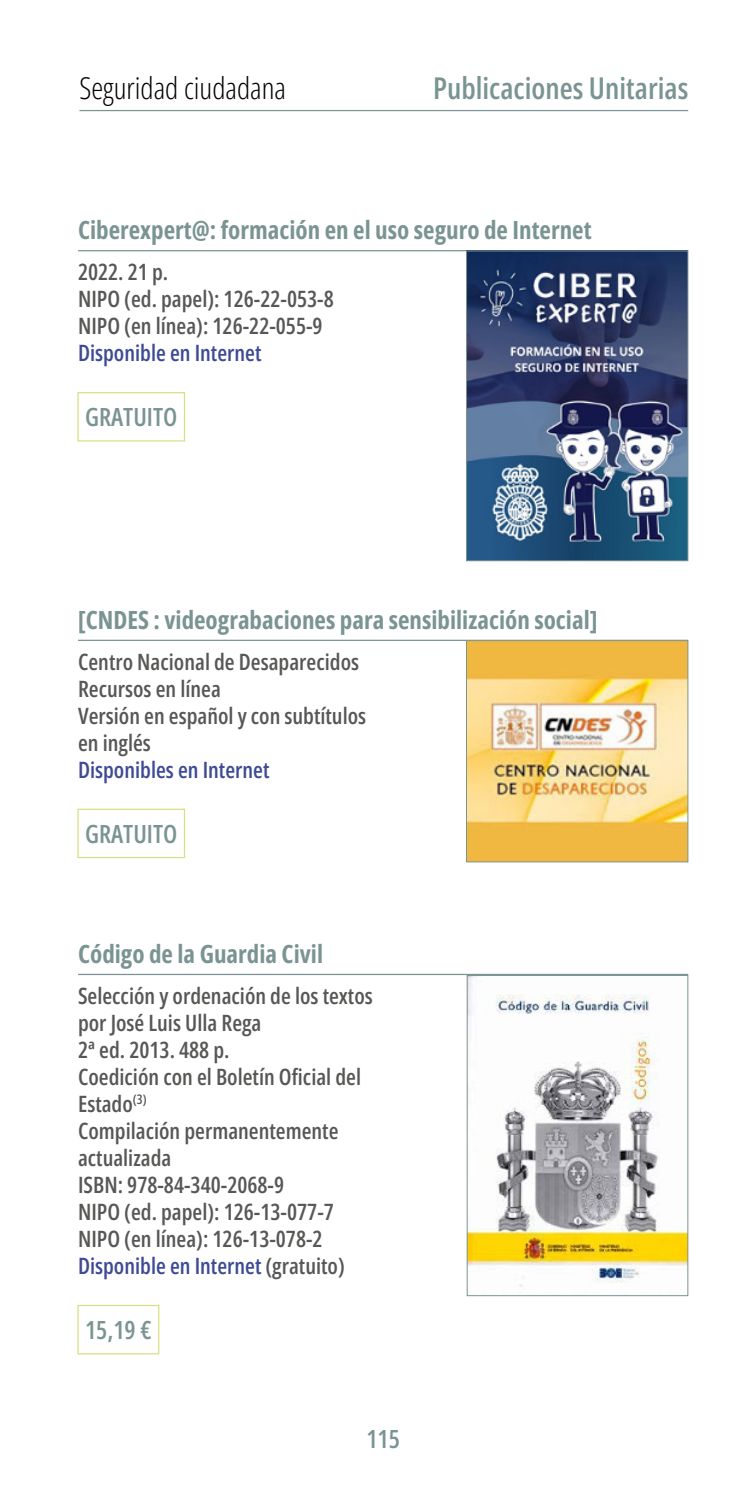
<style>
.page{position:relative;width:745px;height:1489px;background:#fff}
.page>*{position:absolute;margin:0;border:0;box-sizing:border-box;transform-origin:0 0}
.t1{font:600 30px "Open Sans Condensed";color:#7a9492}
.t2{font:300 30px "Open Sans Condensed";color:#000}
.Titulo_obra_01{font:700 25px "Open Sans Condensed";color:#7a9492}
.Precio_obra{font:600 25px "Open Sans Condensed";color:#7a9492}
.Texto_obra{font:600 22.5px/27px "Open Sans Condensed";color:#575756}
.Texto_obra-2{font:600 22.5px "Open Sans Condensed";color:#3e4a94}
.s1{color:#575756}
</style>
<div class="page">
<hr style="left:79px;top:110px;width:608px;height:1px;background:#7a9492">
<hr style="left:78px;top:250px;width:609px;height:1px;background:#7a9492">
<div style="left:77px;top:392px;width:108px;height:49px;border:1px solid #dbdf84"></div>
<hr style="left:78px;top:639px;width:609px;height:2px;background:#7a9492">
<div style="left:77px;top:808px;width:108px;height:50px;border:1px solid #dbdf84"></div>
<hr style="left:78px;top:973px;width:609px;height:2px;background:#7a9492">
<div style="left:77px;top:1304px;width:82px;height:50px;border:1px solid #dbdf84"></div>
<img style="left:468px;top:253px;width:217px;height:306px">
<div style="left:466px;top:251px;width:221px;height:310px;border:1px solid #7a9492"></div>
<img style="left:468px;top:642px;width:217px;height:218px">
<div style="left:466px;top:640px;width:221px;height:222px;border:1px solid #7a9492"></div>
<img style="left:468px;top:977px;width:217px;height:310px">
<div style="left:466px;top:975px;width:221px;height:320px;border:1px solid #7a9492"></div>
<h1 class="t2" style="left:79px;top:68px;width:208px">Seguridad ciudadana</h1>
<h1 class="t1" style="left:433px;top:68px;width:256px">Publicaciones Unitarias</h1>
<h2 class="Titulo_obra_01" style="left:78px;top:213px;width:514px">Ciberexpert@: formación en el uso seguro de Internet</h2>
<p class="Texto_obra" style="left:78px;top:258px;width:92px">2022. 21 p.</p>
<p class="Texto_obra" style="left:78px;top:285px;width:257px">NIPO (ed. papel): 126-22-053-8</p>
<p class="Texto_obra" style="left:78px;top:312px;width:246px">NIPO (en línea): 126-22-055-9</p>
<p class="Texto_obra-2" style="left:78px;top:337px;width:185px">Disponible en Internet</p>
<p class="Precio_obra" style="left:85px;top:400px;width:94px">GRATUITO</p>
<h2 class="Titulo_obra_01" style="left:78px;top:603px;width:520px">[CNDES : videograbaciones para sensibilización social]</h2>
<p class="Texto_obra" style="left:78px;top:647px;width:282px">Centro Nacional de Desaparecidos</p>
<p class="Texto_obra" style="left:78px;top:674px;width:144px">Recursos en línea</p>
<p class="Texto_obra" style="left:78px;top:701px;width:289px">Versión en español y con subtítulos en inglés</p>
<p class="Texto_obra-2" style="left:78px;top:754px;width:193px">Disponibles en Internet</p>
<p class="Precio_obra" style="left:85px;top:816px;width:94px">GRATUITO</p>
<h2 class="Titulo_obra_01" style="left:78px;top:936px;width:246px">Código de la Guardia Civil</h2>
<p class="Texto_obra" style="left:78px;top:981px;width:296px">Selección y ordenación de los textos por José Luis Ulla Rega</p>
<p class="Texto_obra" style="left:78px;top:1035px;width:153px">2ª ed. 2013. 488 p.</p>
<p class="Texto_obra" style="left:78px;top:1062px;width:284px">Coedición con el Boletín Oficial del<br>Estado<sup>(3)</sup></p>
<p class="Texto_obra" style="left:78px;top:1116px;width:262px">Compilación permanentemente actualizada</p>
<p class="Texto_obra" style="left:78px;top:1170px;width:207px">ISBN: 978-84-340-2068-9</p>
<p class="Texto_obra" style="left:78px;top:1197px;width:257px">NIPO (ed. papel): 126-13-077-7</p>
<p class="Texto_obra" style="left:78px;top:1224px;width:246px">NIPO (en línea): 126-13-078-2</p>
<p class="Texto_obra-2" style="left:78px;top:1250px;width:268px">Disponible en Internet <span class="s1">(gratuito)</span></p>
<p class="Precio_obra" style="left:85px;top:1312px;width:68px">15,19 €</p>
<p class="Precio_obra" style="left:366px;top:1421px;width:35px">115</p>
</div>
